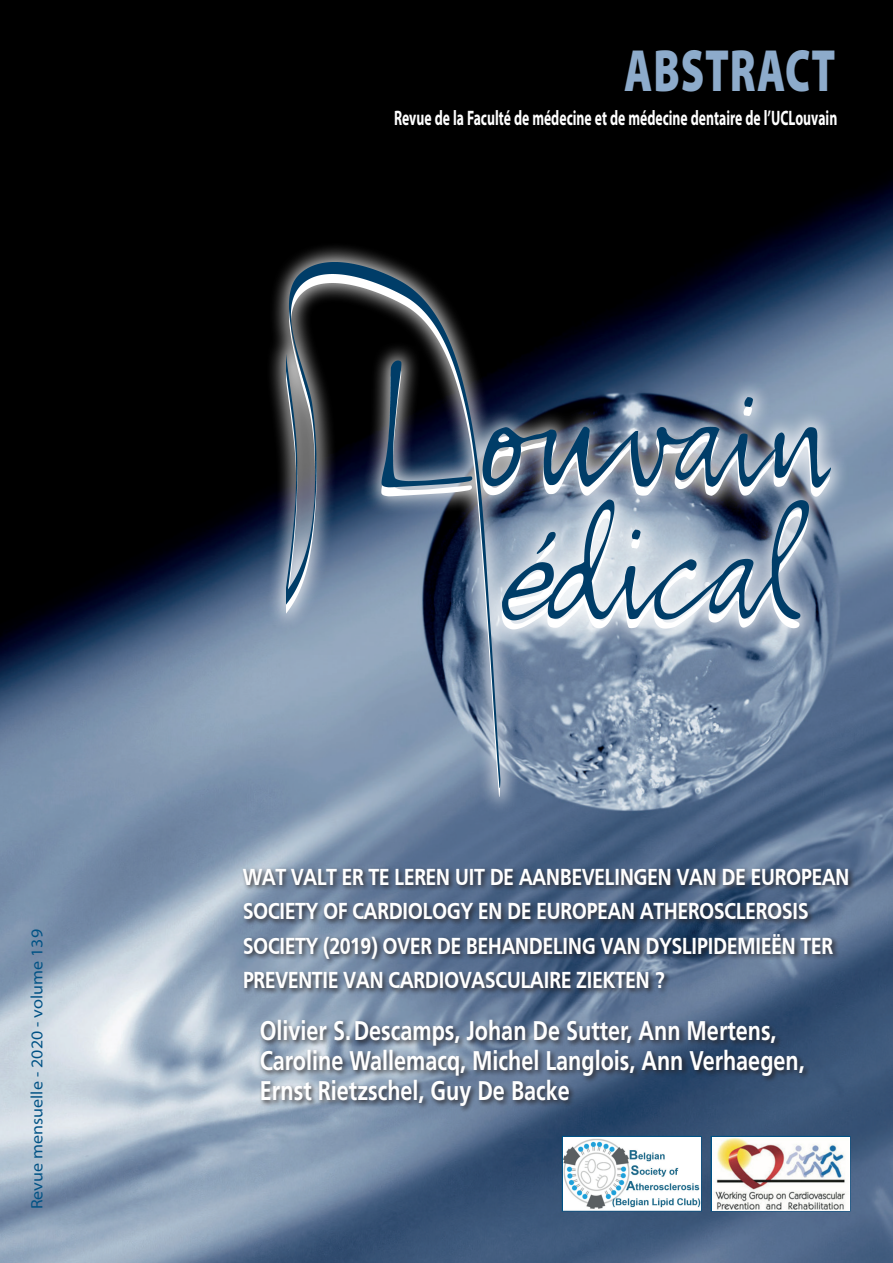
<style>
.page{position:relative;width:893px;height:1263px;background:#fff}
.page>*{position:absolute;margin:0;border:0;box-sizing:border-box;transform-origin:0 0}
.t1{font:900 60px "Myriad Pro";letter-spacing:.02em;color:#8dabcb;scale:.7 1}
.t2{font:700 27px/30px "Frutiger LT Std";color:#fff;scale:.8 1}
.t3{font:700 24px/34.5px "Frutiger";letter-spacing:-.03em;color:#fff;scale:.85 1}
.t4{font:700 21px "Myriad Pro";color:#fff;scale:.65 1}
.t5{font:semi-expanded 16.5px "Myriad Pro";color:#005285}
</style>
<div class="page">
<img style="left:0;top:0;width:893px;height:1263px">
<div style="left:266px;top:243px;width:584px;height:572px;background:#fff;opacity:.75"></div>
<img style="left:287px;top:263px;width:543px;height:524px">
<div style="left:241px;top:867px;width:614px;height:246px;background:#231f20;opacity:.85"></div>
<svg style="left:562px;top:1136px;width:140px;height:75px"></svg>
<svg style="left:711px;top:1136px;width:139px;height:75px"></svg>
<img style="left:563px;top:1137px;width:137px;height:73px">
<img style="left:712px;top:1137px;width:137px;height:73px">
<h1 class="t1" style="left:624px;top:37px;width:303px">ABSTRACT</h1>
<p class="t4" style="left:394px;top:106px;width:683px">Revue de la Faculté de médecine et de médecine dentaire de l’UCLouvain</p>
<p class="t5" style="left:28px;top:1209px;width:281px;rotate:-90deg">Revue mensuelle - 2020 - volume 139</p>
<p class="t3" style="left:243px;top:859px;width:716px">WAT VALT ER TE LEREN UIT DE AANBEVELINGEN VAN DE EUROPEAN SOCIETY OF CARDIOLOGY EN DE EUROPEAN ATHEROSCLEROSIS SOCIETY (2019) OVER DE BEHANDELING VAN DYSLIPIDEMIEËN TER PREVENTIE VAN CARDIOVASCULAIRE ZIEKTEN ?</p>
<p class="t2" style="left:260px;top:1015px;width:683px">Olivier S.Descamps, Johan De Sutter, Ann Mertens,<br>Caroline Wallemacq, Michel Langlois, Ann Verhaegen,<br>Ernst Rietzschel, Guy De Backe</p>
</div>
